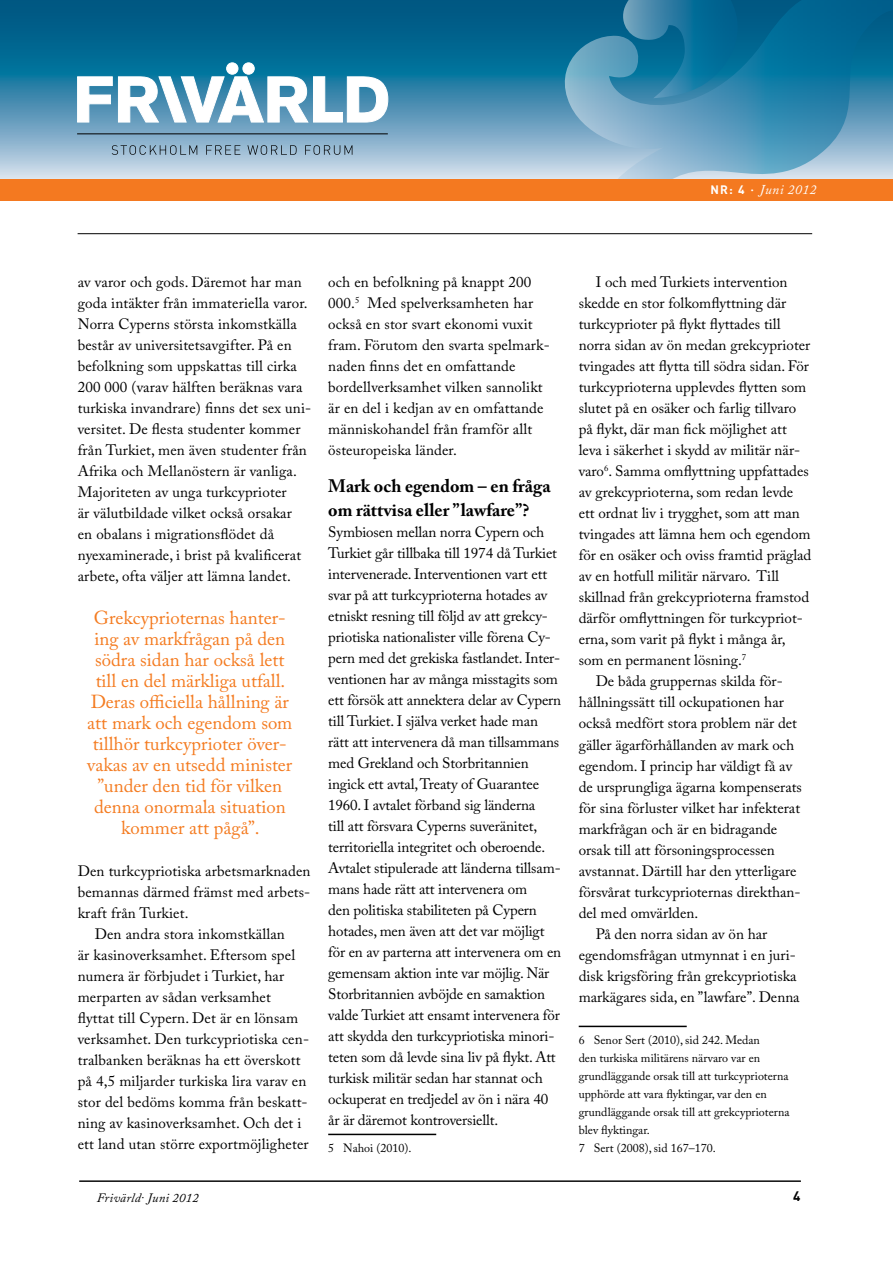
<style>
.page{position:relative;width:893px;height:1263px;background:#fff}
.page>*{position:absolute;margin:0;border:0;box-sizing:border-box;transform-origin:0 0}
.t1{font:18.75px/21px "Adobe Caslon Pro";color:#f47b20;text-align:center}
.t2{font:700 18px/24px "Adobe Caslon Pro";color:#000}
.t3{font:15px/21px "Adobe Caslon Pro";color:#000}
.t4{font:italic 13.5px "Adobe Caslon Pro";letter-spacing:.04em;color:#fff}
.t5{font:700 13.5px "DIN";color:#000}
.t6{font:italic 12.75px "Adobe Caslon Pro";letter-spacing:.02em;color:#000}
.t7{font:12px/18px "Adobe Caslon Pro";color:#000}
.s1{font-family:"DIN";font-weight:700;font-style:normal;font-size:12px}
.s2{font-weight:600;font-style:normal}
</style>
<div class="page">
<hr style="left:78px;top:233px;width:734px;height:1px;background:#000">
<svg style="left:0;top:0;width:565px;height:179px;background:#4189ab"></svg>
<svg style="left:565px;top:0;width:328px;height:179px;background:#4f94b6"></svg>
<svg style="left:616px;top:0;width:132px;height:98px;background:#1c789f"></svg>
<div style="left:0;top:179px;width:893px;height:22px;background:#f47920"></div>
<svg style="left:77px;top:76px;width:312px;height:47px"></svg>
<div style="left:227px;top:63px;width:11px;height:11px;background:#fff;border-radius:50%"></div>
<div style="left:226px;top:62px;width:12px;height:13px;border:1px solid #fff;border-radius:50%"></div>
<div style="left:243px;top:63px;width:11px;height:11px;background:#fff;border-radius:50%"></div>
<div style="left:243px;top:62px;width:12px;height:13px;border:1px solid #fff;border-radius:50%"></div>
<svg style="left:112px;top:145px;width:85px;height:10px"></svg>
<svg style="left:206px;top:145px;width:34px;height:10px"></svg>
<svg style="left:247px;top:145px;width:50px;height:10px"></svg>
<svg style="left:305px;top:145px;width:47px;height:10px"></svg>
<hr style="left:77px;top:133px;width:311px;height:1px;background:#000">
<hr style="left:328px;top:1134px;width:108px;height:1px;background:#000">
<hr style="left:579px;top:1026px;width:108px;height:1px;background:#000">
<hr style="left:79px;top:1181px;width:722px;height:1px;background:#000">
<p class="t4" style="left:710px;top:182px;width:107px"><span class="s1">nr: 4</span> <span class="s2">·</span> Juni 2012</p>
<p class="t3" style="left:78px;top:272px;width:235px">av varor och gods. Däremot har man goda intäkter från immateriella varor.<br>Norra Cyperns största inkomstkälla består av universitetsavgifter. På en befolkning som uppskattas till cirka 200 000 (varav hälften beräknas vara turkiska invandrare) finns det sex uni&shy;versitet. De flesta studenter kommer från Turkiet, men även studenter från Afrika och Mellanöstern är vanliga.<br>Majoriteten av unga turkcyprioter<br>är välutbildade vilket också orsakar<br>en obalans i migrationsflödet då nyexaminerade, i brist på kvalificerat arbete, ofta väljer att lämna landet.</p>
<p class="t1" style="left:87px;top:607px;width:207px">Grekcyprioternas hanter&shy;ing av markfrågan på den södra sidan har också lett till en del märkliga utfall.<br>Deras officiella hållning är att mark och egendom som tillhör turkcyprioter över&shy;vakas av en utsedd minister ”under den tid för vilken denna onormala situation kommer att pågå”.</p>
<p class="t3" style="left:78px;top:860px;width:234px">Den turkcypriotiska arbetsmarknaden</p>
<p class="t3" style="left:78px;top:881px;width:234px">bemannas därmed främst med arbets-</p>
<p class="t3" style="left:78px;top:902px;width:112px">kraft från Turkiet.</p>
<p class="t3" style="left:95px;top:923px;width:192px">Den andra stora inkomstkällan</p>
<p class="t3" style="left:78px;top:944px;width:219px">är kasinoverksamhet. Eftersom spel</p>
<p class="t3" style="left:78px;top:965px;width:208px">numera är förbjudet i Turkiet, har</p>
<p class="t3" style="left:78px;top:986px;width:195px">merparten av sådan verksamhet</p>
<p class="t3" style="left:78px;top:1007px;width:222px">flyttat till Cypern. Det är en lönsam</p>
<p class="t3" style="left:78px;top:1028px;width:233px">verksamhet. Den turkcypriotiska cen-</p>
<p class="t3" style="left:78px;top:1049px;width:224px">tralbanken beräknas ha ett överskott</p>
<p class="t3" style="left:78px;top:1070px;width:230px">på 4,5 miljarder turkiska lira varav en</p>
<p class="t3" style="left:78px;top:1091px;width:231px">stor del bedöms komma från beskatt-</p>
<p class="t3" style="left:78px;top:1112px;width:225px">ning av kasinoverksamhet. Och det i</p>
<p class="t3" style="left:78px;top:1133px;width:232px">ett land utan större exportmöjligheter</p>
<p class="t6" style="left:97px;top:1190px;width:104px">Frivärld· Juni 2012</p>
<p class="t3" style="left:328px;top:272px;width:223px">och en befolkning på knappt 200<br>000.<sup>5</sup> Med spelverksamheten har också en stor svart ekonomi vuxit fram. Förutom den svarta spelmark&shy;naden finns det en omfattande bordellverksamhet vilken sannolikt är en del i kedjan av en omfattande människohandel från framför allt östeuropeiska länder.</p>
<p class="t2" style="left:328px;top:474px;width:224px">Mark och egendom – en fråga om rättvisa eller ”lawfare”?</p>
<p class="t3" style="left:328px;top:521px;width:235px">Symbiosen mellan norra Cypern och Turkiet går tillbaka till 1974 då Turkiet intervenerade. Interventionen vart ett svar på att turkcyprioterna hotades av etniskt resning till följd av att grekcy&shy;priotiska nationalister ville förena Cy&shy;pern med det grekiska fastlandet. Inter&shy;ventionen har av många misstagits som ett försök att annektera delar av Cypern till Turkiet. I själva verket hade man rätt att intervenera då man tillsammans med Grekland och Storbritannien ingick ett avtal, Treaty of Guarantee 1960. I avtalet förband sig länderna<br>till att försvara Cyperns suveränitet, territoriella integritet och oberoende.<br>Avtalet stipulerade att länderna tillsam&shy;mans hade rätt att intervenera om<br>den politiska stabiliteten på Cypern hotades, men även att det var möjligt för en av parterna att intervenera om en gemensam aktion inte var möjlig. När Storbritannien avböjde en samaktion valde Turkiet att ensamt intervenera för att skydda den turkcypriotiska minori&shy;teten som då levde sina liv på flykt. Att turkisk militär sedan har stannat och ockuperat en tredjedel av ön i nära 40 år är däremot kontroversiellt.</p>
<p class="t7" style="left:328px;top:1139px;width:85px">5 Nahoi (2010).</p>
<p class="t3" style="left:596px;top:272px;width:193px">I och med Turkiets intervention</p>
<p class="t3" style="left:579px;top:293px;width:209px">skedde en stor folkomflyttning där</p>
<p class="t3" style="left:579px;top:314px;width:203px">turkcyprioter på flykt flyttades till</p>
<p class="t3" style="left:579px;top:335px;width:233px">norra sidan av ön medan grekcyprioter</p>
<p class="t3" style="left:579px;top:356px;width:232px">tvingades att flytta till södra sidan. För</p>
<p class="t3" style="left:579px;top:377px;width:229px">turkcyprioterna upplevdes flytten som</p>
<p class="t3" style="left:579px;top:398px;width:219px">slutet på en osäker och farlig tillvaro</p>
<p class="t3" style="left:579px;top:419px;width:210px">på flykt, där man fick möjlighet att</p>
<p class="t3" style="left:579px;top:440px;width:223px">leva i säkerhet i skydd av militär när-</p>
<p class="t3" style="left:579px;top:461px;width:232px">varo<sup>6</sup>. Samma omflyttning uppfattades</p>
<p class="t3" style="left:579px;top:482px;width:216px">av grekcyprioterna, som redan levde</p>
<p class="t3" style="left:579px;top:503px;width:223px">ett ordnat liv i trygghet, som att man</p>
<p class="t3" style="left:579px;top:524px;width:233px">tvingades att lämna hem och egendom</p>
<p class="t3" style="left:579px;top:545px;width:234px">för en osäker och oviss framtid präglad</p>
<p class="t3" style="left:579px;top:566px;width:202px">av en hotfull militär närvaro. Till</p>
<p class="t3" style="left:579px;top:587px;width:232px">skillnad från grekcyprioterna framstod</p>
<p class="t3" style="left:579px;top:608px;width:224px">därför omflyttningen för turkcypriot-</p>
<p class="t3" style="left:579px;top:629px;width:208px">erna, som varit på flykt i många år,</p>
<p class="t3" style="left:579px;top:650px;width:169px">som en permanent lösning.<sup>7</sup></p>
<p class="t3" style="left:596px;top:671px;width:189px">De båda gruppernas skilda för-</p>
<p class="t3" style="left:579px;top:692px;width:207px">hållningssätt till ockupationen har</p>
<p class="t3" style="left:579px;top:713px;width:220px">också medfört stora problem när det</p>
<p class="t3" style="left:579px;top:734px;width:217px">gäller ägarförhållanden av mark och</p>
<p class="t3" style="left:579px;top:755px;width:215px">egendom. I princip har väldigt få av</p>
<p class="t3" style="left:579px;top:776px;width:225px">de ursprungliga ägarna kompenserats</p>
<p class="t3" style="left:579px;top:797px;width:223px">för sina förluster vilket har infekterat</p>
<p class="t3" style="left:579px;top:818px;width:200px">markfrågan och är en bidragande</p>
<p class="t3" style="left:579px;top:839px;width:198px">orsak till att försoningsprocessen</p>
<p class="t3" style="left:579px;top:860px;width:219px">avstannat. Därtill har den ytterligare</p>
<p class="t3" style="left:579px;top:881px;width:223px">försvårat turkcyprioternas direkthan-</p>
<p class="t3" style="left:579px;top:902px;width:121px">del med omvärlden.</p>
<p class="t3" style="left:596px;top:923px;width:173px">På den norra sidan av ön har</p>
<p class="t3" style="left:579px;top:944px;width:219px">egendomsfrågan utmynnat i en juri-</p>
<p class="t3" style="left:579px;top:965px;width:219px">disk krigsföring från grekcypriotiska</p>
<p class="t3" style="left:579px;top:986px;width:222px">markägares sida, en ”lawfare”. Denna</p>
<p class="t7" style="left:579px;top:1031px;width:212px">6 Senor Sert (2010), sid 242. Medan<br>den turkiska militärens närvaro var en grundläggande orsak till att turkcyprioterna upphörde att vara flyktingar, var den en grundläggande orsak till att grekcyprioterna blev flyktingar.<br>7 Sert (2008), sid 167–170.</p>
<p class="t5" style="left:793px;top:1188px;width:9px">4</p>
</div>
